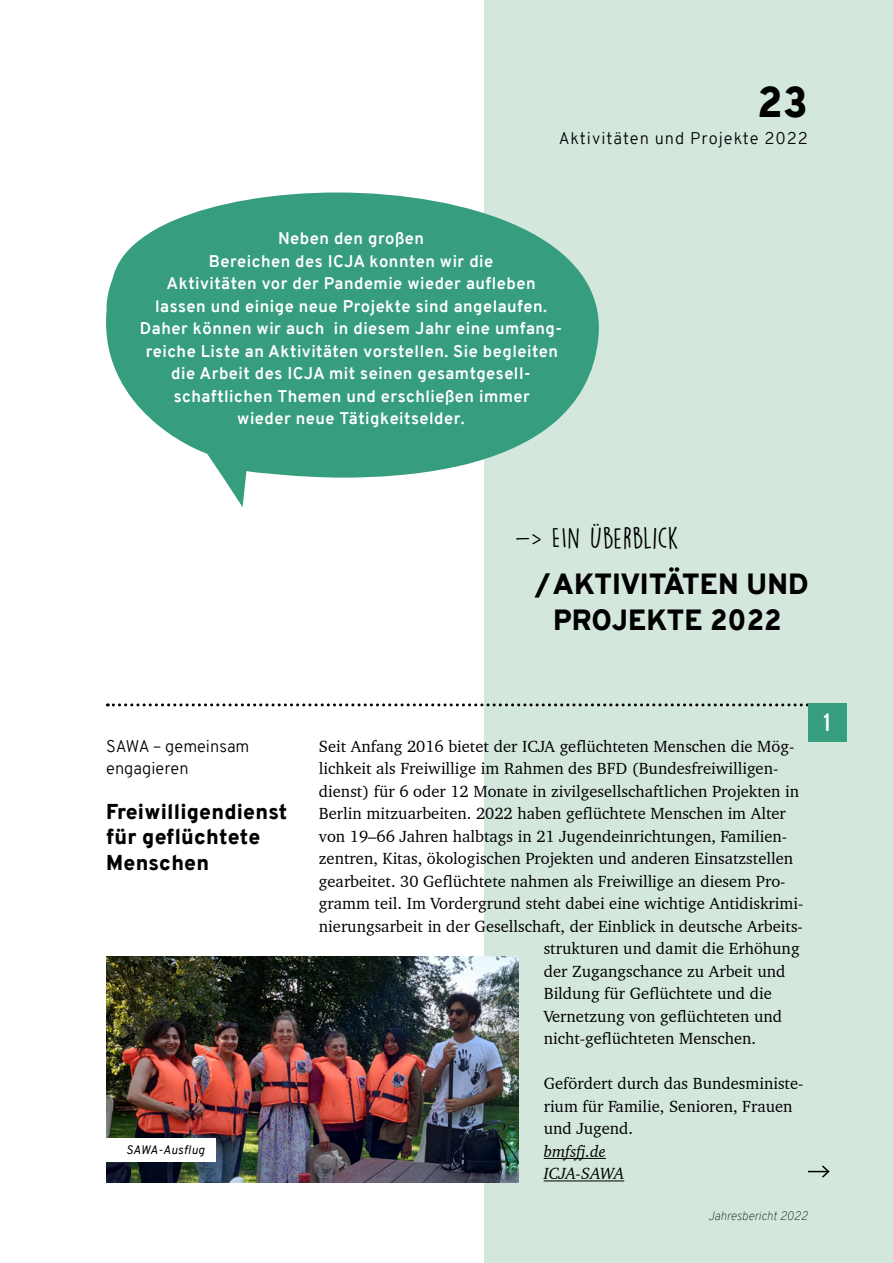
<style>
.page{position:relative;width:893px;height:1263px;background:#fff}
.page>*{position:absolute;margin:0;border:0;box-sizing:border-box;transform-origin:0 0}
.t1{font:900 42px "Overpass";color:#000}
.t2{font:900 28.5px/36px "Overpass";letter-spacing:.005em;color:#000;text-align:center}
.t3{font:27px "Lemon Yellow Sun";letter-spacing:.005em;color:#000}
.t4{font:600 24px "Dosis";color:#fff}
.t5{font:900 21px/25.2px "Overpass";letter-spacing:.01em;color:#000}
.t6{font:16.5px/22.5px "Charter BT";color:#000}
.t7{font:700 16.5px/22.5px "Overpass";letter-spacing:.03em;color:#fff;text-align:center}
.t8{font:300 16.5px "Overpass";letter-spacing:.05em;color:#000}
.t9{font:300 16.5px/22.5px "Overpass";color:#000}
.t10{font:italic 16.5px/22.5px "Charter BT";color:#000}
.t11{font:italic 100 12px "Overpass";color:#000}
.t12{font:italic 12px "Overpass";letter-spacing:.03em;color:#000}
</style>
<div class="page">
<div style="left:485px;top:0;width:408px;height:1263px;background:#d4e7dd"></div>
<hr style="left:544px;top:1158px;width:62px;height:1px;background:#000">
<hr style="left:544px;top:1180px;width:80px;height:1px;background:#000">
<svg style="left:107px;top:703px;width:701px;height:3px"></svg>
<div style="left:808px;top:703px;width:38px;height:39px;background:#369d7f"></div>
<svg style="left:106px;top:192px;width:493px;height:315px;fill:#369d7f"></svg>
<img style="left:106px;top:957px;width:412px;height:225px">
<div style="left:0;top:1138px;width:215px;height:23px;background:#fff"></div>
<svg style="left:808px;top:1165px;width:22px;height:13px"></svg>
<h1 class="t1" style="left:757px;top:72px;width:52px">23</h1>
<p class="t8" style="left:559px;top:127px;width:251px">Aktivitäten und Projekte 2022</p>
<p class="t7" style="left:140px;top:227px;width:424px">Neben den großen<br>Bereichen des ICJA konnten wir die<br>Aktivitäten vor der Pandemie wieder aufleben lassen und einige neue Projekte sind angelaufen.<br>Daher können wir auch in diesem Jahr eine umfang&shy;reiche Liste an Aktivitäten vorstellen. Sie begleiten die Arbeit des ICJA mit seinen gesamtgesell&shy;schaftlichen Themen und erschließen immer<br>wieder neue Tätigkeitselder.</p>
<h3 class="t3" style="left:515px;top:521px;width:165px">-&gt; EIN ÜBERBLICK</h3>
<h2 class="t2" style="left:535px;top:566px;width:275px">/ AKTIVITÄTEN UND<br>PROJEKTE 2022</h2>
<p class="t9" style="left:106px;top:735px;width:145px">SAWA – gemeinsam engagieren</p>
<p class="t5" style="left:106px;top:799px;width:182px">Freiwilligendienst für geflüchtete<br>Menschen</p>
<p class="t12" style="left:126px;top:1141px;width:80px">SAWA-Ausflug</p>
<p class="t6" style="left:319px;top:734px;width:477px">Seit Anfang 2016 bietet der ICJA geflüchteten Menschen die Mög-</p>
<p class="t6" style="left:319px;top:757px;width:461px">lichkeit als Freiwillige im Rahmen des BFD (Bundesfreiwilligen-</p>
<p class="t6" style="left:319px;top:779px;width:482px">dienst) für 6 oder 12 Monate in zivilgesellschaftlichen Projekten in</p>
<p class="t6" style="left:319px;top:802px;width:468px">Berlin mitzuarbeiten. 2022 haben geflüchtete Menschen im Alter</p>
<p class="t6" style="left:319px;top:824px;width:470px">von 19–66 Jahren halbtags in 21 Jugendeinrichtungen, Familien-</p>
<p class="t6" style="left:319px;top:847px;width:476px">zentren, Kitas, ökologischen Projekten und anderen Einsatzstellen</p>
<p class="t6" style="left:319px;top:869px;width:468px">gearbeitet. 30 Geflüchtete nahmen als Freiwillige an diesem Pro-</p>
<p class="t6" style="left:319px;top:892px;width:486px">gramm teil. Im Vordergrund steht dabei eine wichtige Antidiskrimi-</p>
<p class="t6" style="left:319px;top:914px;width:485px">nierungsarbeit in der Gesellschaft, der Einblick in deutsche Arbeits-</p>
<p class="t6" style="left:544px;top:937px;width:257px">strukturen und damit die Erhöhung</p>
<p class="t6" style="left:544px;top:959px;width:243px">der Zugangschance zu Arbeit und</p>
<p class="t6" style="left:544px;top:982px;width:230px">Bildung für Geflüchtete und die</p>
<p class="t6" style="left:544px;top:1004px;width:240px">Vernetzung von geflüchteten und</p>
<p class="t6" style="left:544px;top:1027px;width:214px">nicht-geflüchteten Menschen.</p>
<p class="t6" style="left:544px;top:1072px;width:261px">Gefördert durch das Bundesministe&shy;rium für Familie, Senioren, Frauen und Jugend.</p>
<p class="t10" style="left:544px;top:1139px;width:82px">bmfsfj.de<br>ICJA-SAWA</p>
<p class="t11" style="left:708px;top:1207px;width:101px">Jahresbericht 2022</p>
<h3 class="t4" style="left:824px;top:706px;width:8px">1</h3>
</div>
